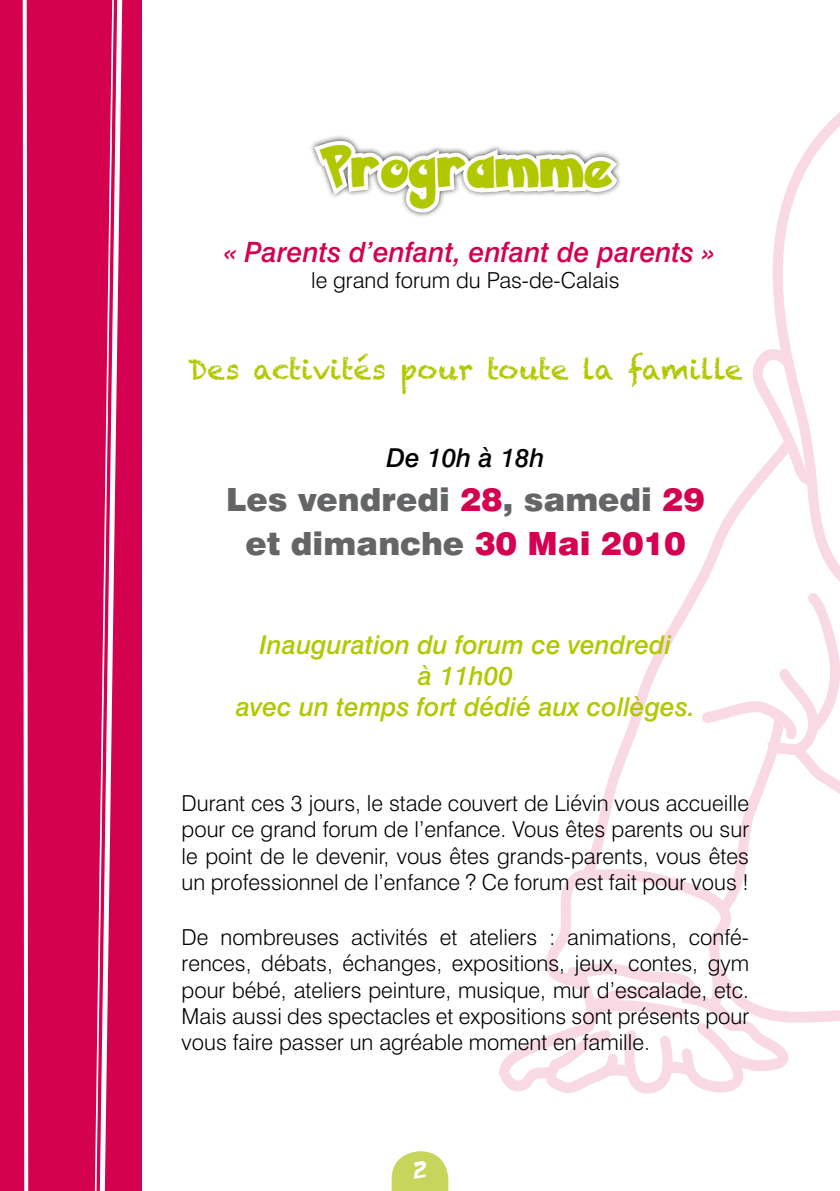
<style>
.page{position:relative;width:840px;height:1191px;background:#fff}
.page>*{position:absolute;margin:0;border:0;box-sizing:border-box;transform-origin:0 0}
.t1{font:48px "Pokemon Solid Normal";letter-spacing:.08em;color:#b1c800}
.t2{font:900 32px/44px "Swiss 721 BT";color:#646567;text-align:center}
.t3{font:italic 500 28px "Swiss 721 BT";color:#d40050}
.t4{font:28px "Chalkduster";letter-spacing:-.005em;color:#b1c800}
.t5{font:italic 500 26px/31.2px "Swiss 721 BT";color:#b1c800;text-align:center}
.t6{font:italic 500 26px "Swiss 721 BT";color:#000}
.t7{font:300 22px/26.4px "Swiss 721 BT";color:#000;text-align:justify}
.t8{font:18px "Pokemon Solid Normal";color:#fff}
.s1{color:#d40050}
</style>
<div class="page">
<svg style="left:768px;top:113px;width:71px;height:468px"></svg>
<svg style="left:752px;top:350px;width:67px;height:139px"></svg>
<svg style="left:694px;top:427px;width:109px;height:156px"></svg>
<svg style="left:499px;top:583px;width:340px;height:511px"></svg>
<div style="left:0;top:0;width:142px;height:1191px;background:#d40050"></div>
<svg style="left:311px;top:136px;width:310px;height:81px"></svg>
<svg style="left:94px;top:0;width:29px;height:1191px"></svg>
<svg style="left:22px;top:0;width:7px;height:1191px"></svg>
<svg style="left:391px;top:1151px;width:57px;height:40px;background:#cfdb75"></svg>
<h1 class="t1" style="left:321px;top:129px;width:289px">Programme</h1>
<p class="t3" style="left:224px;top:235px;width:491px">« Parents d’enfant, enfant de parents »</p>
<p class="t7" style="left:311px;top:267px;width:310px">le grand forum du Pas-de-Calais</p>
<p class="t4" style="left:188px;top:352px;width:555px">Des activités pour toute la famille</p>
<p class="t6" style="left:386px;top:441px;width:159px">De 10h à 18h</p>
<h2 class="t2" style="left:226px;top:477px;width:480px">Les vendredi <span class="s1">28</span>, samedi <span class="s1">29 </span>et dimanche <span class="s1">30 Mai 2010</span></h2>
<p class="t5" style="left:235px;top:628px;width:460px">Inauguration du forum ce vendredi<br>à 11h00<br>avec un temps fort dédié aux collèges.</p>
<p class="t7" style="left:181px;top:789px;width:568px">Durant ces 3 jours, le stade couvert de Liévin vous accueille pour ce grand forum de l’enfance. Vous êtes parents ou sur le point de le devenir, vous êtes grands-parents, vous êtes un professionnel de l’enfance ? Ce forum est fait pour vous !</p>
<p class="t7" style="left:181px;top:923px;width:568px">De nombreuses activités et ateliers : animations, confé&shy;rences, débats, échanges, expositions, jeux, contes, gym pour bébé, ateliers peinture, musique, mur d’escalade, etc.<br>Mais aussi des spectacles et expositions sont présents pour vous faire passer un agréable moment en famille.</p>
<p class="t8" style="left:414px;top:1155px;width:11px">2</p>
</div>
